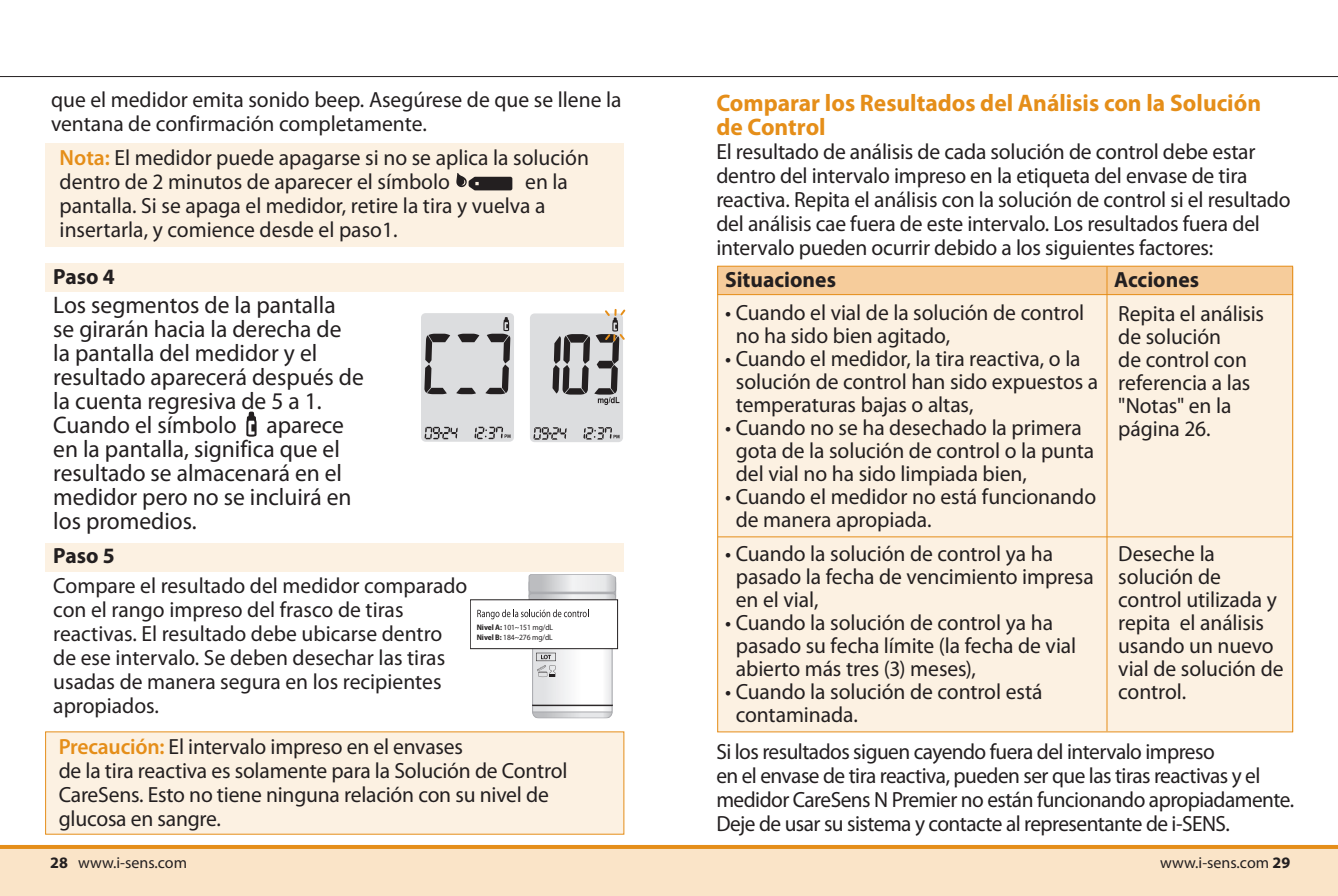
<style>
.page{position:relative;width:1338px;height:896px;background:#fff}
.page>*{position:absolute;margin:0;border:0;box-sizing:border-box;transform-origin:0 0}
.t1{font:24px/24px "Myriad Pro";color:#231f20}
.t2{font:700 24px/24px "Myriad Pro";color:#e58e19}
.t3{font:22px/23px "Myriad Pro";letter-spacing:-.005em;color:#231f20}
.t4{font:22px/24px "Myriad Pro";letter-spacing:-.025em;color:#231f20}
.t5{font:700 22px "Myriad Pro";color:#231f20}
.t6{font:16px "Myriad Pro";color:#231f20}
.t7{font:8px/10px "Myriad Pro";letter-spacing:-.01em;color:#231f20;scale:.95 1}
.s1{font-weight:600;color:#e58e19}
.s2{font-weight:700}
</style>
<div class="page">
<hr style="left:0;top:76px;width:669px;height:1px;background:#231f20">
<hr style="left:669px;top:76px;width:669px;height:1px;background:#231f20">
<div style="left:0;top:847px;width:669px;height:49px;background:#fae4c8"></div>
<div style="left:669px;top:847px;width:669px;height:49px;background:#fae4c8"></div>
<hr style="left:0;top:845px;width:669px;height:4px;background:#e58e19">
<hr style="left:669px;top:845px;width:669px;height:4px;background:#e58e19">
<div style="left:45px;top:143px;width:579px;height:104px;background:#fcf1e2"></div>
<svg style="left:456px;top:173px;width:56px;height:17px"></svg>
<div style="left:470px;top:599px;width:148px;height:50px;background:#fff;border:1px solid #231f20"></div>
<svg style="left:477px;top:574px;width:139px;height:144px"></svg>
<div style="left:45px;top:731px;width:579px;height:103px;background:#fcf1e2"></div>
<div style="left:46px;top:263px;width:578px;height:28px;background:#fcf1e2"></div>
<div style="left:46px;top:543px;width:578px;height:28px;background:#fcf1e2"></div>
<svg style="left:246px;top:412px;width:11px;height:25px"></svg>
<svg style="left:530px;top:309px;width:96px;height:133px;background:#bebebf"></svg>
<svg style="left:421px;top:313px;width:93px;height:129px;background:#c2c2c4"></svg>
<div style="left:717px;top:267px;width:576px;height:465px;background:#fcf1e2"></div>
<div style="left:718px;top:266px;width:575px;height:29px;background:#f6cc9b"></div>
<hr style="left:717px;top:294px;width:576px;height:1px;background:#e58e19">
<hr style="left:718px;top:536px;width:574px;height:1px;background:#e58e19">
<hr style="left:1106px;top:266px;width:1px;height:465px;background:#e58e19">
<p class="t3" style="left:51px;top:87px;width:572px;line-height:24px">que el medidor emita sonido beep. Asegúrese de que se llene la ventana de confirmación completamente.</p>
<p class="t2" style="left:716px;top:90px;width:546px">Comparar los Resultados del Análisis con la Solución de Control</p>
<p class="t3" style="left:716px;top:139px;width:576px;line-height:24px">El resultado de análisis de cada solución de control debe estar dentro del intervalo impreso en la etiqueta del envase de tira reactiva. Repita el análisis con la solución de control si el resultado del análisis cae fuera de este intervalo. Los resultados fuera del intervalo pueden ocurrir debido a los siguientes factores:</p>
<p class="t3" style="left:60px;top:146px;width:531px;line-height:24px"><span class="s1">Nota:</span> El medidor puede apagarse si no se aplica la solución dentro de 2 minutos de aparecer el símbolo</p>
<p class="t3" style="left:60px;top:170px;width:510px;line-height:24px;text-indent:466px">en la pantalla. Si se apaga el medidor, retire la tira y vuelva a insertarla, y comience desde el paso1.</p>
<p class="t5" style="left:53px;top:262px;width:63px">Paso 4</p>
<p class="t1" style="left:53px;top:293px;width:312px">Los segmentos de la pantalla<br>se girarán hacia la derecha de la pantalla del medidor y el resultado aparecerá después de la cuenta regresiva de 5 a 1.<br>Cuando el símbolo aparece en la pantalla, significa que el resultado se almacenará en el medidor pero no se incluirá en los promedios.</p>
<p class="t5" style="left:53px;top:542px;width:63px">Paso 5</p>
<p class="t3" style="left:53px;top:573px;width:416px;line-height:24px">Compare el resultado del medidor comparado con el rango impreso del frasco de tiras reactivas. El resultado debe ubicarse dentro de ese intervalo. Se deben desechar las tiras usadas de manera segura en los recipientes apropiados.</p>
<p class="t7" style="left:477px;top:622px;width:82px"><span class="s2">Nivel A:</span> 101~151 mg/dL<br><span class="s2">Nivel B:</span> 184~276 mg/dL</p>
<p class="t3" style="left:59px;top:734px;width:510px;line-height:24px"><span class="s1">Precaución:</span> El intervalo impreso en el envases<br>de la tira reactiva es solamente para la Solución de Control CareSens. Esto no tiene ninguna relación con su nivel de glucosa en sangre.</p>
<p class="t5" style="left:725px;top:265px;width:112px">Situaciones</p>
<p class="t5" style="left:1114px;top:265px;width:87px">Acciones</p>
<p class="t3" style="left:1118px;top:302px;width:147px">Repita el análisis de solución<br>de control con referencia a las "Notas" en la página 26.</p>
<p class="t3" style="left:736px;top:300px;width:350px;text-indent:-11px">• Cuando el vial de la solución de control no ha sido bien agitado,</p>
<p class="t3" style="left:736px;top:346px;width:364px;text-indent:-11px">• Cuando el medidor, la tira reactiva, o la solución de control han sido expuestos a temperaturas bajas o altas,</p>
<p class="t3" style="left:736px;top:415px;width:360px;text-indent:-11px">• Cuando no se ha desechado la primera gota de la solución de control o la punta del vial no ha sido limpiada bien,</p>
<p class="t3" style="left:736px;top:484px;width:362px;text-indent:-11px">• Cuando el medidor no está funcionando de manera apropiada.</p>
<p class="t3" style="left:736px;top:542px;width:360px;text-indent:-11px">• Cuando la solución de control ya ha pasado la fecha de vencimiento impresa en el vial,</p>
<p class="t3" style="left:736px;top:611px;width:342px;text-indent:-11px">• Cuando la solución de control ya ha pasado su fecha límite (la fecha de vial abierto más tres (3) meses),</p>
<p class="t3" style="left:736px;top:680px;width:308px;text-indent:-11px">• Cuando la solución de control está contaminada.</p>
<p class="t3" style="left:1118px;top:542px;width:167px">Deseche la solución de control utilizada y repita el análisis usando un nuevo vial de solución de control.</p>
<p class="t4" style="left:716px;top:739px;width:579px">Si los resultados siguen cayendo fuera del intervalo impreso<br>en el envase de tira reactiva, pueden ser que las tiras reactivas y el medidor CareSens N Premier no están funcionando apropiadamente.<br>Deje de usar su sistema y contacte al representante de i-SENS.</p>
<p class="t6" style="left:50px;top:853px;width:138px"><span class="s2">28</span> www.i-sens.com</p>
<p class="t6" style="left:1160px;top:853px;width:132px">www.i-sens.com <span class="s2">29</span></p>
</div>
